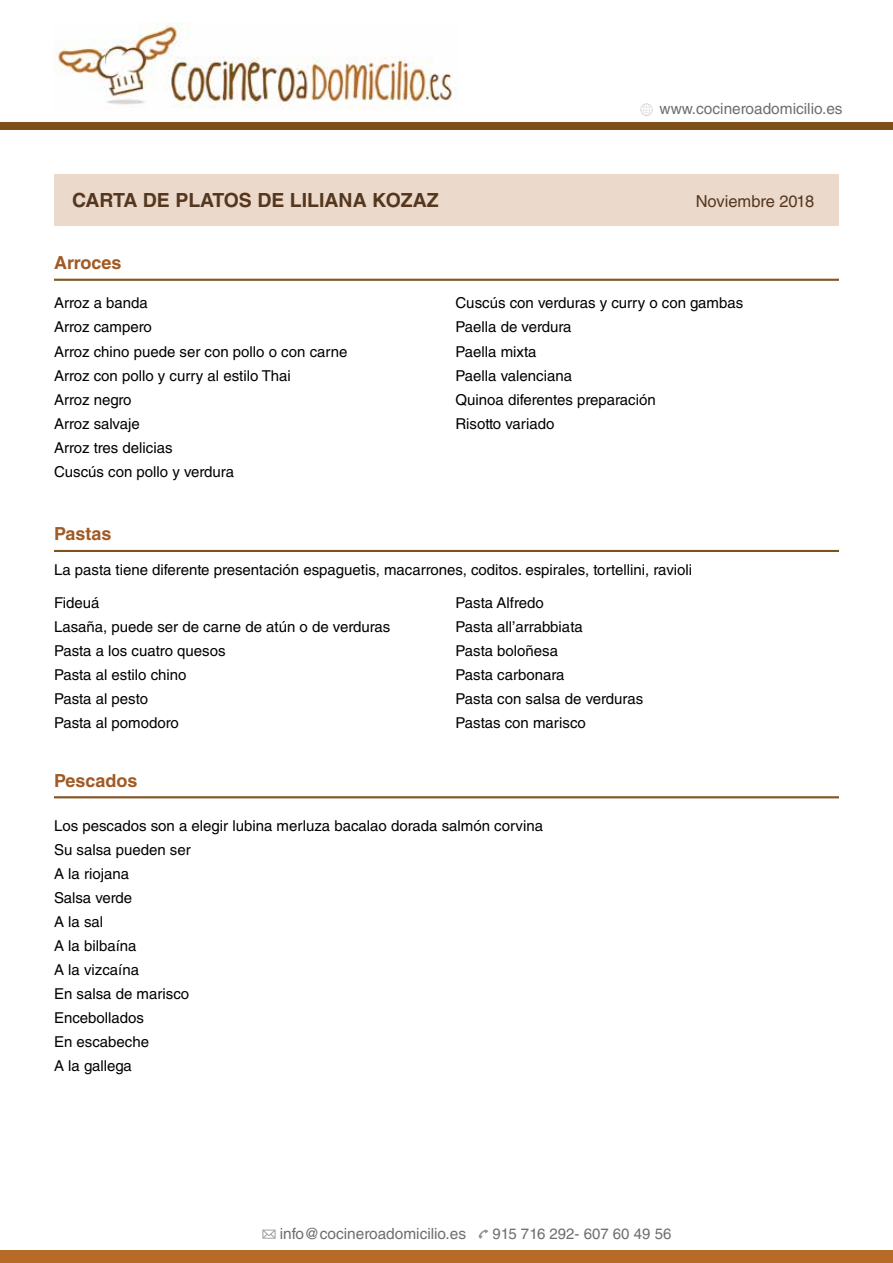
<style>
.page{position:relative;width:893px;height:1263px;background:#fff}
.page>*{position:absolute;margin:0;border:0;box-sizing:border-box;transform-origin:0 0}
.t1{font:700 19.5px "Helvetica LT Std";color:#55371f}
.t2{font:700 18px "Helvetica LT Std";color:#a05a25}
.t3{font:16.5px "Helvetica LT Std";color:#55371f}
.t4{font:15.45px "Helvetica LT Std";color:#6d6e71}
.t5{font:15px/24px "Helvetica LT Std";color:#000}
.t6{font:15px "Helvetica LT Std";color:#6d6e71}
</style>
<div class="page">
<div style="left:0;top:1250px;width:893px;height:13px;background:#b66c27"></div>
<div style="left:0;top:122px;width:893px;height:8px;background:#7e4f1b"></div>
<svg style="left:640px;top:103px;width:13px;height:13px"></svg>
<img style="left:54px;top:22px;width:398px;height:87px">
<svg style="left:262px;top:1229px;width:14px;height:10px"></svg>
<svg style="left:478px;top:1229px;width:10px;height:10px"></svg>
<div style="left:54px;top:174px;width:785px;height:51px;background:#ebd9cb"></div>
<hr style="left:54px;top:279px;width:785px;height:1px;background:#7e4f1b">
<hr style="left:54px;top:280px;width:785px;height:1px;background:#7e4f1b">
<hr style="left:54px;top:550px;width:785px;height:1px;background:#7e4f1b">
<hr style="left:54px;top:551px;width:785px;height:1px;background:#7e4f1b">
<hr style="left:54px;top:796px;width:785px;height:1px;background:#7e4f1b">
<hr style="left:54px;top:797px;width:785px;height:1px;background:#7e4f1b">
<hr style="left:54px;top:798px;width:785px;height:1px;background:#7e4f1b">
<h1 class="t1" style="left:72px;top:189px;width:367px">CARTA DE PLATOS DE LILIANA KOZAz</h1>
<p class="t2" style="left:54px;top:252px;width:69px">Arroces</p>
<p class="t4" style="left:659px;top:100px;width:185px">www.cocineroadomicilio.es</p>
<p class="t3" style="left:696px;top:192px;width:120px">Noviembre 2018</p>
<p class="t5" style="left:54px;top:291px;width:295px">Arroz a banda<br>Arroz campero<br>Arroz chino puede ser con pollo o con carne<br>Arroz con pollo y curry al estilo Thai<br>Arroz negro<br>Arroz salvaje<br>Arroz tres delicias<br>Cuscús con pollo y verdura</p>
<p class="t5" style="left:455px;top:291px;width:289px">Cuscús con verduras y curry o con gambas<br>Paella de verdura<br>Paella mixta<br>Paella valenciana<br>Quinoa diferentes preparación<br>Risotto variado</p>
<p class="t2" style="left:54px;top:523px;width:59px">Pastas</p>
<p class="t5" style="left:54px;top:558px;width:640px">La pasta tiene diferente presentación espaguetis, macarrones, coditos. espirales, tortellini, ravioli</p>
<p class="t5" style="left:54px;top:591px;width:338px">Fideuá<br>Lasaña, puede ser de carne de atún o de verduras<br>Pasta a los cuatro quesos<br>Pasta al estilo chino<br>Pasta al pesto<br>Pasta al pomodoro</p>
<p class="t5" style="left:455px;top:591px;width:189px">Pasta Alfredo<br>Pasta all’arrabbiata<br>Pasta boloñesa<br>Pasta carbonara<br>Pasta con salsa de verduras<br>Pastas con marisco</p>
<p class="t2" style="left:54px;top:769px;width:85px">Pescados</p>
<p class="t5" style="left:54px;top:814px;width:491px">Los pescados son a elegir lubina merluza bacalao dorada salmón corvina<br>Su salsa pueden ser<br>A la riojana<br>Salsa verde<br>A la sal<br>A la bilbaína<br>A la vizcaína<br>En salsa de marisco<br>Encebollados<br>En escabeche<br>A la gallega</p>
<p class="t4" style="left:280px;top:1224px;width:188px">info@cocineroadomicilio.es</p>
<p class="t6" style="left:492px;top:1225px;width:180px">915 716 292- 607 60 49 56</p>
</div>
